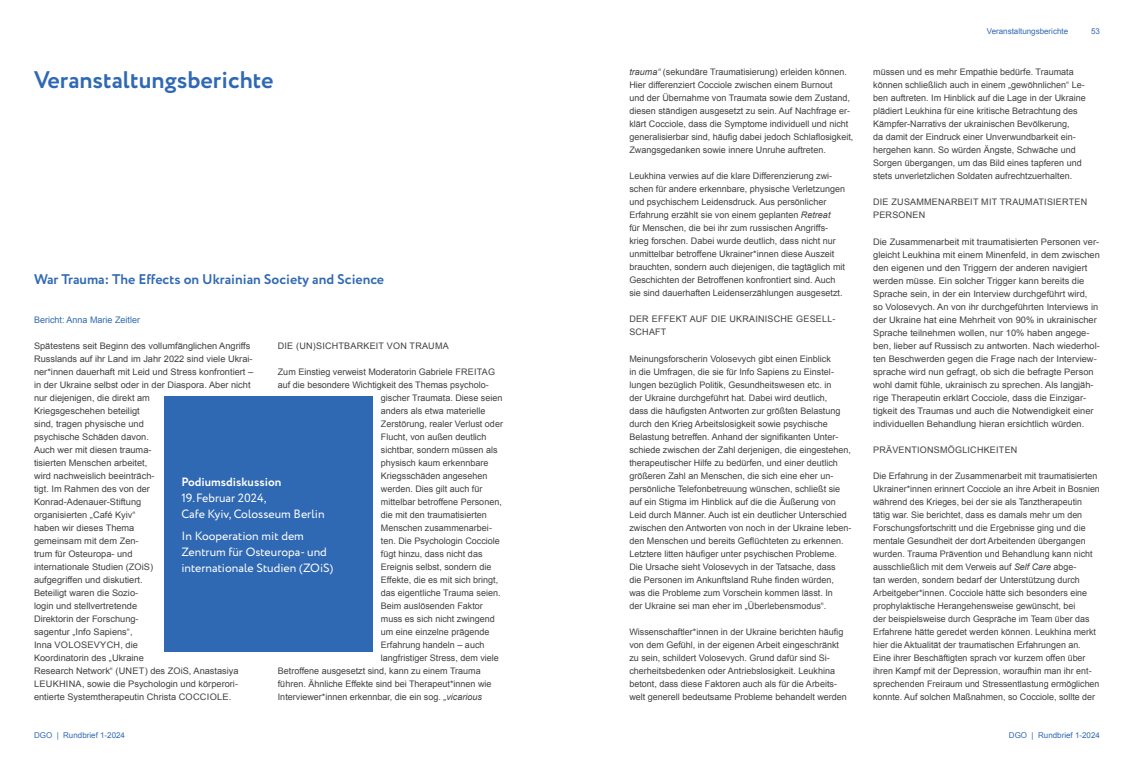
<style>
.page{position:relative;width:1134px;height:766px;background:#fff}
.page>*{position:absolute;margin:0;border:0;box-sizing:border-box;transform-origin:0 0}
.t1{font:700 24px "Circe";color:#3069b3}
.t2{font:700 14px "Circe";color:#3069b3}
.t3{font:12px/16px "Circe";color:#fff}
.t4{font:700 12px "Circe";color:#fff}
.t5{font:9px/13px "Arial";color:#414042}
.t6{font:9px/13px "Arial";letter-spacing:.025em;color:#414042}
.t7{font:9px "Arial";color:#3069b3}
.t8{font:8px "Arial";color:#3069b3}
.s1{font-style:italic}
</style>
<div class="page">
<div style="left:164px;top:396px;width:208px;height:255px;background:#3069b3"></div>
<h1 class="t1" style="left:34px;top:64px;width:241px">Veranstaltungsberichte</h1>
<h2 class="t2" style="left:34px;top:269px;width:352px">War Trauma: The Effects on Ukrainian Society and Science</h2>
<p class="t7" style="left:34px;top:313px;width:108px">Bericht: Anna Marie Zeitler</p>
<p class="t5" style="left:34px;top:339px;width:221px">Spätestens seit Beginn des vollumfänglichen Angriffs Russlands auf ihr Land im Jahr 2022 sind viele Ukrai&shy;ner*innen dauerhaft mit Leid und Stress konfrontiert – in der Ukraine selbst oder in der Diaspora. Aber nicht nur diejenigen, die direkt am<br>Kriegsgeschehen beteiligt<br>sind, tragen physische und<br>psychische Schäden davon.<br>Auch wer mit diesen trauma-<br>tisierten Menschen arbeitet,<br>wird nachweislich beeinträch-<br>tigt. Im Rahmen des von der Konrad-Adenauer-Stiftung<br>organisierten „Café Kyiv“<br>haben wir dieses Thema<br>gemeinsam mit dem Zen-<br>trum für Osteuropa- und<br>internationale Studien (ZOiS)<br>aufgegriffen und diskutiert.<br>Beteiligt waren die Sozio-<br>login und stellvertretende<br>Direktorin der Forschung-<br>sagentur „Info Sapiens“,<br>Inna VOLOSEVYCH, die<br>Koordinatorin des „Ukraine<br>Research Network“ (UNET) des ZOiS, Anastasiya LEUKHINA, sowie die Psychologin und körperori&shy;entierte Systemtherapeutin Christa COCCIOLE.</p>
<p class="t6" style="left:278px;top:339px;width:172px">DIE (UN)SICHTBARKEIT VON TRAUMA</p>
<p class="t5" style="left:278px;top:365px;width:219px">Zum Einstieg verweist Moderatorin Gabriele FREITAG</p>
<p class="t5" style="left:278px;top:378px;width:212px">auf die besondere Wichtigkeit des Themas psycholo-</p>
<p class="t5" style="left:381px;top:391px;width:123px">gischer Traumata. Diese seien</p>
<p class="t5" style="left:381px;top:404px;width:106px">anders als etwa materielle</p>
<p class="t5" style="left:381px;top:417px;width:124px">Zerstörung, realer Verlust oder</p>
<p class="t5" style="left:381px;top:430px;width:107px">Flucht, von außen deutlich</p>
<p class="t5" style="left:381px;top:443px;width:118px">sichtbar, sondern müssen als</p>
<p class="t5" style="left:381px;top:456px;width:109px">physisch kaum erkennbare</p>
<p class="t5" style="left:381px;top:469px;width:108px">Kriegsschäden angesehen</p>
<p class="t5" style="left:381px;top:482px;width:103px">werden. Dies gilt auch für</p>
<p class="t5" style="left:381px;top:495px;width:122px">mittelbar betroffene Personen,</p>
<p class="t5" style="left:381px;top:508px;width:108px">die mit den traumatisierten</p>
<p class="t5" style="left:381px;top:521px;width:113px">Menschen zusammenarbei-</p>
<p class="t5" style="left:381px;top:534px;width:121px">ten. Die Psychologin Cocciole</p>
<p class="t5" style="left:381px;top:547px;width:103px">fügt hinzu, dass nicht das</p>
<p class="t5" style="left:381px;top:560px;width:112px">Ereignis selbst, sondern die</p>
<p class="t5" style="left:381px;top:573px;width:119px">Effekte, die es mit sich bringt,</p>
<p class="t5" style="left:381px;top:586px;width:121px">das eigentliche Trauma seien.</p>
<p class="t5" style="left:381px;top:599px;width:104px">Beim auslösenden Faktor</p>
<p class="t5" style="left:381px;top:612px;width:116px">muss es sich nicht zwingend</p>
<p class="t5" style="left:381px;top:625px;width:110px">um eine einzelne prägende</p>
<p class="t5" style="left:381px;top:638px;width:105px">Erfahrung handeln – auch</p>
<p class="t5" style="left:381px;top:651px;width:120px">langfristiger Stress, dem viele</p>
<p class="t5" style="left:278px;top:664px;width:204px">Betroffene ausgesetzt sind, kann zu einem Trauma</p>
<p class="t5" style="left:278px;top:677px;width:215px">führen. Ähnliche Effekte sind bei Therapeut*innen wie</p>
<p class="t5" style="left:278px;top:690px;width:206px">Interviewer*innen erkennbar, die ein sog. <span class="s1">„vicarious</span></p>
<h3 class="t4" style="left:181px;top:474px;width:101px">Podiumsdiskussion</h3>
<h3 class="t3" style="left:181px;top:490px;width:145px">19.Februar 2024,<br>Cafe Kyiv, Colosseum Berlin</h3>
<h3 class="t3" style="left:181px;top:528px;width:153px">In Kooperation mit dem<br>Zentrum für Osteuropa- und internationale Studien (ZOiS)</h3>
<p class="t5" style="left:629px;top:66px;width:226px"><span class="s1">trauma“</span> (sekundäre Traumatisierung) erleiden können.<br>Hier differenziert Cocciole zwischen einem Burnout<br>und der Übernahme von Traumata sowie dem Zustand, diesen ständigen ausgesetzt zu sein. Auf Nachfrage er&shy;klärt Cocciole, dass die Symptome individuell und nicht generalisierbar sind, häufig dabei jedoch Schlaflosigkeit, Zwangsgedanken sowie innere Unruhe auftreten.</p>
<p class="t5" style="left:629px;top:170px;width:217px">Leukhina verwies auf die klare Differenzierung zwi&shy;schen für andere erkennbare, physische Verletzungen und psychischem Leidensdruck. Aus persönlicher Erfahrung erzählt sie von einem geplanten <span class="s1">Retreat<br></span>für Menschen, die bei ihr zum russischen Angriffs&shy;krieg forschen. Dabei wurde deutlich, dass nicht nur unmittelbar betroffene Ukrainer*innen diese Auszeit brauchten, sondern auch diejenigen, die tagtäglich mit Geschichten der Betroffenen konfrontiert sind. Auch sie sind dauerhaften Leidenserzählungen ausgesetzt.</p>
<p class="t6" style="left:629px;top:313px;width:208px">DER EFFEKT AUF DIE UKRAINISCHE GESELL-<br>SCHAFT</p>
<p class="t5" style="left:629px;top:352px;width:224px">Meinungsforscherin Volosevych gibt einen Einblick<br>in die Umfragen, die sie für Info Sapiens zu Einstel&shy;lungen bezüglich Politik, Gesundheitswesen etc. in<br>der Ukraine durchgeführt hat. Dabei wird deutlich,<br>dass die häufigsten Antworten zur größten Belastung durch den Krieg Arbeitslosigkeit sowie psychische Belastung betreffen. Anhand der signifikanten Unter&shy;schiede zwischen der Zahl derjenigen, die eingestehen, therapeutischer Hilfe zu bedürfen, und einer deutlich größeren Zahl an Menschen, die sich eine eher un&shy;persönliche Telefonbetreuung wünschen, schließt sie auf ein Stigma im Hinblick auf die die Äußerung von Leid durch Männer. Auch ist ein deutlicher Unterschied zwischen den Antworten von noch in der Ukraine leben&shy;den Menschen und bereits Geflüchteten zu erkennen.<br>Letztere litten häufiger unter psychischen Probleme.<br>Die Ursache sieht Volosevych in der Tatsache, dass<br>die Personen im Ankunftsland Ruhe finden würden, was die Probleme zum Vorschein kommen lässt. In<br>der Ukraine sei man eher im „Überlebensmodus“.</p>
<p class="t5" style="left:629px;top:625px;width:219px">Wissenschaftler*innen in der Ukraine berichten häufig von dem Gefühl, in der eigenen Arbeit eingeschränkt zu sein, schildert Volosevych. Grund dafür sind Si&shy;cherheitsbedenken oder Antriebslosigkeit. Leukhina betont, dass diese Faktoren auch als für die Arbeits&shy;welt generell bedeutsame Probleme behandelt werden</p>
<p class="t8" style="left:987px;top:26px;width:83px">Veranstaltungsberichte</p>
<p class="t8" style="left:1091px;top:26px;width:10px">53</p>
<p class="t5" style="left:873px;top:66px;width:214px">müssen und es mehr Empathie bedürfe. Traumata können schließlich auch in einem „gewöhnlichen“ Le&shy;ben auftreten. Im Hinblick auf die Lage in der Ukraine plädiert Leukhina für eine kritische Betrachtung des Kämpfer-Narrativs der ukrainischen Bevölkerung,<br>da damit der Eindruck einer Unverwundbarkeit ein&shy;hergehen kann. So würden Ängste, Schwäche und Sorgen übergangen, um das Bild eines tapferen und stets unverletzlichen Soldaten aufrechtzuerhalten.</p>
<p class="t6" style="left:873px;top:196px;width:216px">DIE ZUSAMMENARBEIT MIT TRAUMATISIERTEN<br>PERSONEN</p>
<p class="t5" style="left:873px;top:235px;width:228px">Die Zusammenarbeit mit traumatisierten Personen ver&shy;gleicht Leukhina mit einem Minenfeld, in dem zwischen den eigenen und den Triggern der anderen navigiert werden müsse. Ein solcher Trigger kann bereits die Sprache sein, in der ein Interview durchgeführt wird,<br>so Volosevych. An von ihr durchgeführten Interviews in der Ukraine hat eine Mehrheit von 90% in ukrainischer Sprache teilnehmen wollen, nur 10% haben angege&shy;ben, lieber auf Russisch zu antworten. Nach wiederhol&shy;ten Beschwerden gegen die Frage nach der Interview&shy;sprache wird nun gefragt, ob sich die befragte Person wohl damit fühle, ukrainisch zu sprechen. Als langjäh&shy;rige Therapeutin erklärt Cocciole, dass die Einzigar&shy;tigkeit des Traumas und auch die Notwendigkeit einer individuellen Behandlung hieran ersichtlich würden.</p>
<p class="t6" style="left:873px;top:443px;width:146px">PRÄVENTIONSMÖGLICHKEITEN</p>
<p class="t5" style="left:873px;top:469px;width:228px">Die Erfahrung in der Zusammenarbeit mit traumatisierten Ukrainer*innen erinnert Cocciole an ihre Arbeit in Bosnien während des Krieges, bei der sie als Tanztherapeutin tätig war. Sie berichtet, dass es damals mehr um den Forschungsfortschritt und die Ergebnisse ging und die mentale Gesundheit der dort Arbeitenden übergangen wurden. Trauma Prävention und Behandlung kann nicht ausschließlich mit dem Verweis auf <span class="s1">Self Care</span> abge-<br>tan werden, sondern bedarf der Unterstützung durch Arbeitgeber*innen. Cocciole hätte sich besonders eine prophylaktische Herangehensweise gewünscht, bei<br>der beispielsweise durch Gespräche im Team über das Erfahrene hätte geredet werden können. Leukhina merkt hier die Aktualität der traumatischen Erfahrungen an.<br>Eine ihrer Beschäftigten sprach vor kurzem offen über ihren Kampf mit der Depression, woraufhin man ihr ent&shy;sprechenden Freiraum und Stressentlastung ermöglichen konnte. Auf solchen Maßnahmen, so Cocciole, sollte der</p>
<p class="t8" style="left:34px;top:729px;width:93px">DGO | Rundbrief 1-2024</p>
<p class="t8" style="left:1009px;top:729px;width:93px">DGO | Rundbrief 1-2024</p>
</div>
